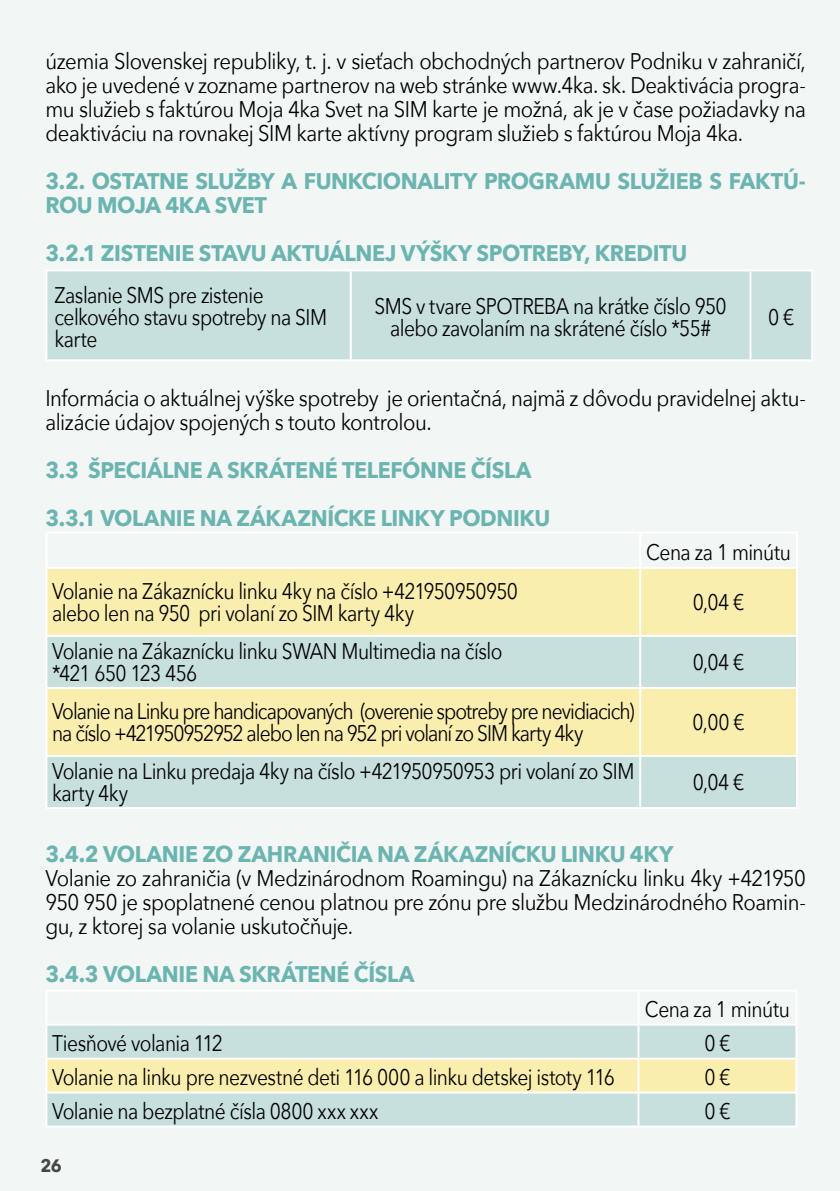
<style>
.page{position:relative;width:840px;height:1191px;background:#fff}
.page>*{position:absolute;margin:0;border:0;box-sizing:border-box;transform-origin:0 0}
.t1{font:22.6px/24px "Avenir Next";letter-spacing:-.025em;color:#000;text-align:justify;scale:.9 1}
.t2{font:22.6px/22px "Avenir Next";letter-spacing:-.025em;color:#000;scale:.85 1}
.t3{font:700 22.6px/24px "Avenir Next";letter-spacing:-.015em;color:#6bb4af;scale:.95 1}
.t4{font:22.6px/22px "Avenir Next";letter-spacing:-.055em;color:#000;scale:.85 1}
.t5{font:700 18px "Avenir Next";color:#484848;scale:.95 1}
</style>
<div class="page">
<div style="left:0;top:0;width:839px;height:1191px;background:#f2f7f6"></div>
<div style="left:47px;top:271px;width:763px;height:88px;background:#c7dfdd"></div>
<hr style="left:45px;top:269px;width:305px;height:2px;background:#fff">
<hr style="left:45px;top:271px;width:2px;height:88px;background:#fff">
<hr style="left:350px;top:269px;width:400px;height:2px;background:#fff">
<hr style="left:349px;top:271px;width:2px;height:88px;background:#fff">
<hr style="left:750px;top:269px;width:62px;height:2px;background:#fff">
<hr style="left:749px;top:271px;width:2px;height:88px;background:#fff">
<hr style="left:810px;top:271px;width:2px;height:88px;background:#fff">
<hr style="left:45px;top:359px;width:305px;height:2px;background:#fff">
<hr style="left:350px;top:359px;width:400px;height:2px;background:#fff">
<hr style="left:750px;top:359px;width:62px;height:2px;background:#fff">
<div style="left:47px;top:569px;width:748px;height:66px;background:#faeeaf"></div>
<svg style="left:47px;top:637px;width:748px;height:170px;background:#dbe5ca"></svg>
<hr style="left:45px;top:531px;width:594px;height:2px;background:#fff">
<hr style="left:45px;top:533px;width:2px;height:34px;background:#fff">
<hr style="left:639px;top:531px;width:158px;height:2px;background:#fff">
<hr style="left:638px;top:533px;width:2px;height:34px;background:#fff">
<hr style="left:795px;top:533px;width:2px;height:34px;background:#fff">
<hr style="left:45px;top:567px;width:594px;height:2px;background:#fff">
<hr style="left:639px;top:567px;width:158px;height:2px;background:#fff">
<hr style="left:45px;top:569px;width:2px;height:66px;background:#fff">
<hr style="left:638px;top:569px;width:2px;height:66px;background:#fff">
<hr style="left:795px;top:569px;width:2px;height:66px;background:#fff">
<hr style="left:45px;top:635px;width:594px;height:2px;background:#fff">
<hr style="left:45px;top:637px;width:2px;height:50px;background:#fff">
<hr style="left:639px;top:635px;width:158px;height:2px;background:#fff">
<hr style="left:638px;top:637px;width:2px;height:50px;background:#fff">
<hr style="left:795px;top:637px;width:2px;height:50px;background:#fff">
<hr style="left:45px;top:687px;width:594px;height:2px;background:#fff">
<hr style="left:45px;top:689px;width:2px;height:66px;background:#fff">
<hr style="left:639px;top:687px;width:158px;height:2px;background:#fff">
<hr style="left:638px;top:689px;width:2px;height:66px;background:#fff">
<hr style="left:795px;top:689px;width:2px;height:66px;background:#fff">
<hr style="left:45px;top:755px;width:594px;height:2px;background:#fff">
<hr style="left:45px;top:757px;width:2px;height:50px;background:#fff">
<hr style="left:639px;top:755px;width:158px;height:2px;background:#fff">
<hr style="left:638px;top:757px;width:2px;height:50px;background:#fff">
<hr style="left:795px;top:757px;width:2px;height:50px;background:#fff">
<hr style="left:45px;top:807px;width:594px;height:2px;background:#fff">
<hr style="left:639px;top:807px;width:158px;height:2px;background:#fff">
<div style="left:47px;top:1026px;width:748px;height:99px;background:#c7dfdd"></div>
<div style="left:47px;top:1059px;width:748px;height:32px;background:#faeeaf"></div>
<hr style="left:45px;top:989px;width:593px;height:2px;background:#fff">
<hr style="left:45px;top:991px;width:2px;height:32px;background:#fff">
<hr style="left:638px;top:989px;width:159px;height:2px;background:#fff">
<hr style="left:637px;top:991px;width:2px;height:32px;background:#fff">
<hr style="left:795px;top:991px;width:2px;height:32px;background:#fff">
<hr style="left:45px;top:1023px;width:593px;height:2px;background:#fff">
<hr style="left:45px;top:1025px;width:2px;height:32px;background:#fff">
<hr style="left:638px;top:1023px;width:159px;height:2px;background:#fff">
<hr style="left:637px;top:1025px;width:2px;height:32px;background:#fff">
<hr style="left:795px;top:1025px;width:2px;height:32px;background:#fff">
<hr style="left:45px;top:1057px;width:593px;height:2px;background:#fff">
<hr style="left:45px;top:1059px;width:2px;height:32px;background:#fff">
<hr style="left:638px;top:1057px;width:159px;height:2px;background:#fff">
<hr style="left:637px;top:1059px;width:2px;height:32px;background:#fff">
<hr style="left:795px;top:1059px;width:2px;height:32px;background:#fff">
<hr style="left:45px;top:1091px;width:593px;height:2px;background:#fff">
<hr style="left:45px;top:1093px;width:2px;height:32px;background:#fff">
<hr style="left:638px;top:1091px;width:159px;height:2px;background:#fff">
<hr style="left:637px;top:1093px;width:2px;height:32px;background:#fff">
<hr style="left:795px;top:1093px;width:2px;height:32px;background:#fff">
<hr style="left:45px;top:1125px;width:593px;height:2px;background:#fff">
<hr style="left:638px;top:1125px;width:159px;height:2px;background:#fff">
<p class="t1" style="left:45px;top:49px;width:846px">územia Slovenskej republiky, t. j. v sieťach obchodných partnerov Podniku v zahraničí, ako je uvedené v zozname partnerov na web stránke www.4ka. sk. Deaktivácia progra&shy;mu služieb s faktúrou Moja 4ka Svet na SIM karte je možná, ak je v čase požiadavky na deaktiváciu na rovnakej SIM karte aktívny program služieb s faktúrou Moja 4ka.</p>
<p class="t3" style="left:45px;top:169px;width:801px">3.2. OSTATNE SLUŽBY A FUNKCIONALITY PROGRAMU SLUŽIEB S FAKTÚ-<br>ROU MOJA 4KA SVET</p>
<p class="t3" style="left:45px;top:241px;width:676px">3.2.1 ZISTENIE STAVU AKTUÁLNEJ VÝŠKY SPOTREBY, KREDITU</p>
<p class="t2" style="left:54px;top:283px;width:322px">Zaslanie SMS pre zistenie celkového stavu spotreby na SIM karte</p>
<p class="t2" style="left:374px;top:294px;width:415px;text-align:center">SMS v tvare SPOTREBA na krátke číslo 950 alebo zavolaním na skrátené číslo *55#</p>
<p class="t2" style="left:767px;top:305px;width:32px">0 €</p>
<p class="t1" style="left:45px;top:385px;width:846px">Informácia o aktuálnej výške spotreby je orientačná, najmä z dôvodu pravidelnej aktu&shy;alizácie údajov spojených s touto kontrolou.</p>
<p class="t3" style="left:45px;top:445px;width:532px;line-height:48px">3.3 ŠPECIÁLNE A SKRÁTENÉ TELEFÓNNE ČÍSLA<br>3.3.1 VOLANIE NA ZÁKAZNÍCKE LINKY PODNIKU</p>
<p class="t2" style="left:645px;top:539px;width:172px">Cena za 1 minútu</p>
<p class="t2" style="left:52px;top:579px;width:549px">Volanie na Zákaznícku linku 4ky na číslo +421950950950 alebo len na 950 pri volaní zo SIM karty 4ky</p>
<p class="t2" style="left:692px;top:590px;width:62px">0,04 €</p>
<p class="t2" style="left:52px;top:639px;width:531px">Volanie na Zákaznícku linku SWAN Multimedia na číslo *421 650 123 456</p>
<p class="t2" style="left:692px;top:650px;width:62px">0,04 €</p>
<p class="t4" style="left:52px;top:699px;width:686px">Volanie na Linku pre handicapovaných (overenie spotreby pre nevidiacich) na číslo +421950952952 alebo len na 952 pri volaní zo SIM karty 4ky</p>
<p class="t2" style="left:692px;top:710px;width:63px">0,00 €</p>
<p class="t2" style="left:52px;top:759px;width:686px">Volanie na Linku predaja 4ky na číslo +421950950953 pri volaní zo SIM karty 4ky</p>
<p class="t2" style="left:692px;top:770px;width:62px">0,04 €</p>
<p class="t3" style="left:45px;top:841px;width:662px">3.4.2 VOLANIE ZO ZAHRANIČIA NA ZÁKAZNÍCKU LINKU 4KY</p>
<p class="t1" style="left:45px;top:865px;width:846px">Volanie zo zahraničia (v Medzinárodnom Roamingu) na Zákaznícku linku 4ky +421950<br>950 950 je spoplatnené cenou platnou pre zónu pre službu Medzinárodného Roamin&shy;gu, z ktorej sa volanie uskutočňuje.</p>
<p class="t3" style="left:45px;top:961px;width:390px">3.4.3 VOLANIE NA SKRÁTENÉ ČÍSLA</p>
<p class="t2" style="left:644px;top:997px;width:172px">Cena za 1 minútu</p>
<p class="t2" style="left:52px;top:1031px;width:202px">Tiesňové volania 112</p>
<p class="t2" style="left:704px;top:1031px;width:32px">0 €</p>
<p class="t2" style="left:52px;top:1065px;width:663px">Volanie na linku pre nezvestné deti 116 000 a linku detskej istoty 116</p>
<p class="t2" style="left:704px;top:1065px;width:32px">0 €</p>
<p class="t2" style="left:52px;top:1099px;width:385px">Volanie na bezplatné čísla 0800 xxx xxx</p>
<p class="t2" style="left:704px;top:1099px;width:32px">0 €</p>
<p class="t5" style="left:41px;top:1150px;width:24px">26</p>
</div>
